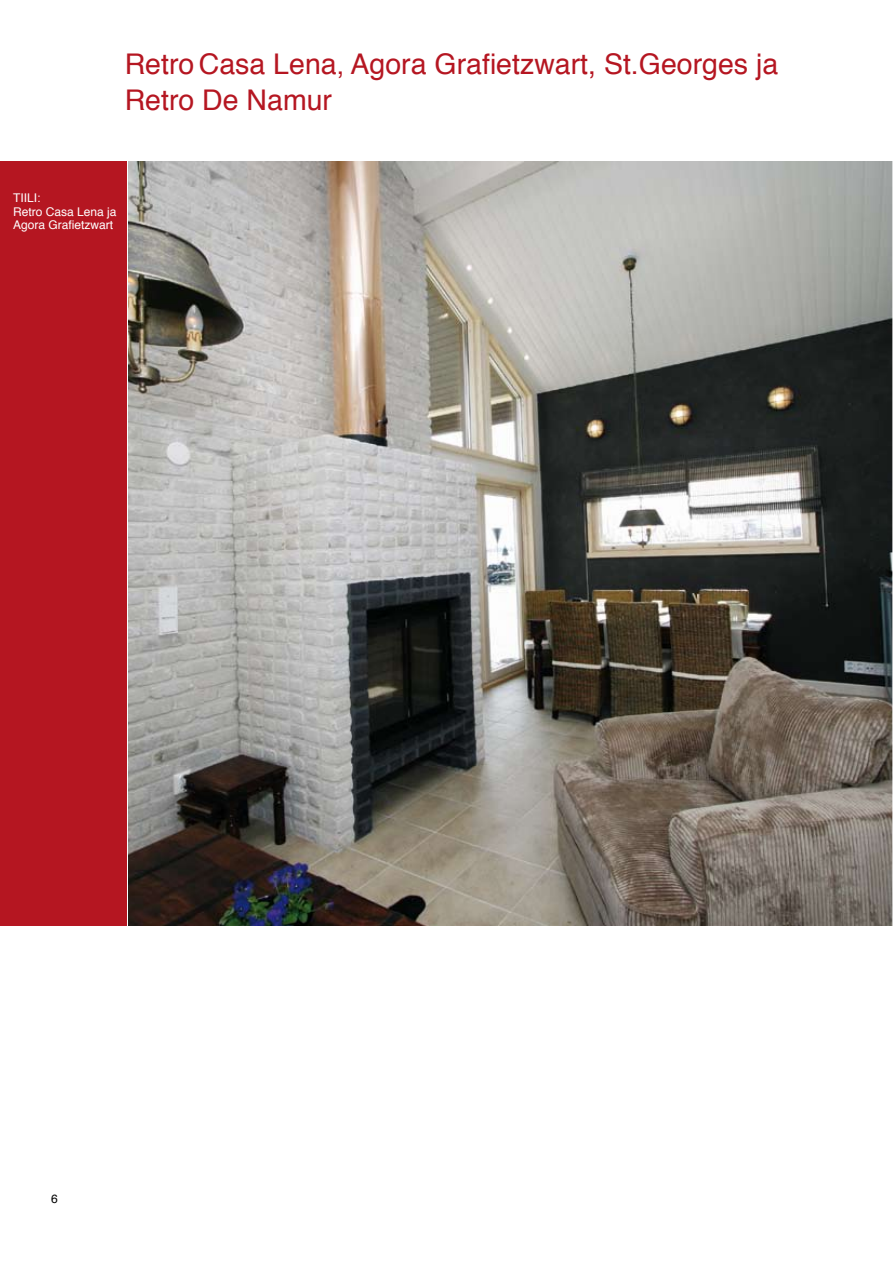
<style>
.page{position:relative;width:893px;height:1263px;background:#fff}
.page>*{position:absolute;margin:0;border:0;box-sizing:border-box;transform-origin:0 0}
.t1{font:28.5px/36px "Helvetica";color:#b51621}
.t2{font:12px/13.5px "Helvetica";color:#fff}
.t3{font:12px "Helvetica";color:#000}
.s1{font-size:27px}
</style>
<div class="page">
<div style="left:0;top:162px;width:127px;height:764px;background:#b51621"></div>
<img style="left:128px;top:162px;width:764px;height:764px">
<p class="t1" style="left:125px;top:47px;width:655px">Retro Casa Lena<span class="s1">,</span> Agora Grafietzwart, St.Georges ja<br>Retro De Namur</p>
<p class="t2" style="left:13px;top:191px;width:105px">TIILI:<br>Retro Casa Lena ja<br>Agora Grafietzwart</p>
<p class="t3" style="left:51px;top:1189px;width:8px">6</p>
</div>
